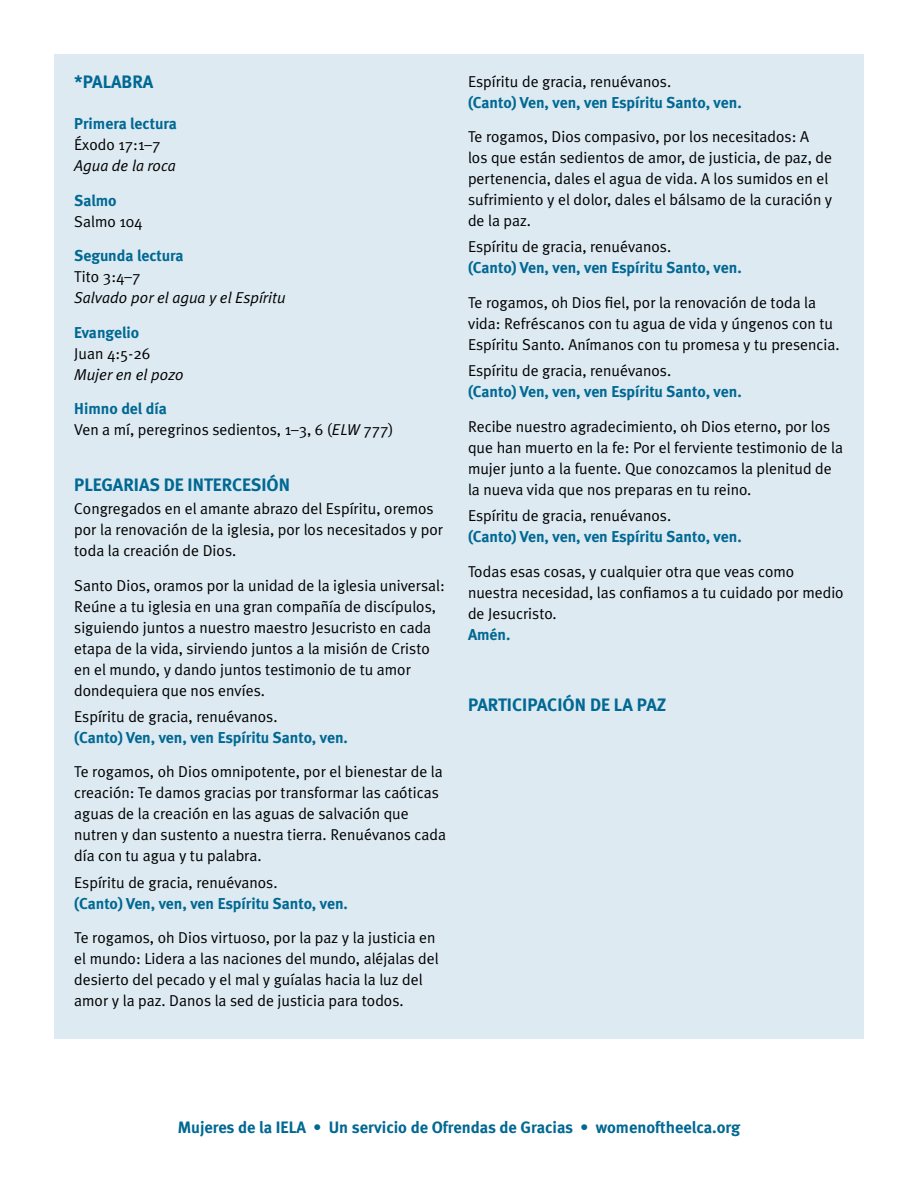
<style>
.page{position:relative;width:918px;height:1188px;background:#fff}
.page>*{position:absolute;margin:0;border:0;box-sizing:border-box;transform-origin:0 0}
.t1{font:18px "Meta Bold LF";color:#006892}
.t2{font:16.5px "Meta Bold LF";color:#006892}
.t3{font:15.75px/21px "Meta Plus Normal";color:#000}
.t4{font:700 15.75px "Meta";color:#006892}
.t5{font:15.75px "Meta Bold LF";color:#006892}
.t6{font:italic 15.75px "Meta Plus Normal";color:#000}
.s1{font-style:italic}
</style>
<div class="page">
<div style="left:54px;top:54px;width:810px;height:985px;background:#ddeaf2"></div>
<p class="t1" style="left:74px;top:71px;width:81px">*PALABRA</p>
<p class="t5" style="left:74px;top:115px;width:104px">Primera lectura</p>
<p class="t3" style="left:74px;top:134px;width:88px">Éxodo 17:1–7</p>
<p class="t6" style="left:74px;top:157px;width:103px">Agua de la roca</p>
<p class="t5" style="left:74px;top:191px;width:44px">Salmo</p>
<p class="t3" style="left:74px;top:211px;width:70px">Salmo 104</p>
<p class="t5" style="left:74px;top:247px;width:111px">Segunda lectura</p>
<p class="t3" style="left:74px;top:266px;width:68px">Tito 3:4–7</p>
<p class="t6" style="left:74px;top:289px;width:213px">Salvado por el agua y el Espíritu</p>
<p class="t5" style="left:74px;top:323px;width:66px">Evangelio</p>
<p class="t3" style="left:74px;top:343px;width:77px">Juan 4:5-26</p>
<p class="t6" style="left:74px;top:365px;width:111px">Mujer en el pozo</p>
<p class="t5" style="left:74px;top:400px;width:94px">Himno del día</p>
<p class="t3" style="left:74px;top:419px;width:321px">Ven a mí, peregrinos sedientos, 1–3, 6 (<span class="s1">ELW</span> 777)</p>
<p class="t1" style="left:74px;top:474px;width:217px">PLEGARIAS DE INTERCESIÓN</p>
<p class="t3" style="left:74px;top:498px;width:370px">Congregados en el amante abrazo del Espíritu, oremos por la renovación de la iglesia, por los necesitados y por toda la creación de Dios.</p>
<p class="t3" style="left:74px;top:574px;width:372px">Santo Dios, oramos por la unidad de la iglesia universal:<br>Reúne a tu iglesia en una gran compañía de discípulos, siguiendo juntos a nuestro maestro Jesucristo en cada etapa de la vida, sirviendo juntos a la misión de Cristo en el mundo, y dando juntos testimonio de tu amor dondequiera que nos envíes.</p>
<p class="t3" style="left:74px;top:706px;width:205px">Espíritu de gracia, renuévanos.</p>
<p class="t4" style="left:74px;top:728px;width:275px">(Canto) Ven, ven, ven Espíritu Santo, ven.</p>
<p class="t3" style="left:74px;top:761px;width:373px">Te rogamos, oh Dios omnipotente, por el bienestar de la creación: Te damos gracias por transformar las caóticas aguas de la creación en las aguas de salvación que nutren y dan sustento a nuestra tierra. Renuévanos cada día con tu agua y tu palabra.</p>
<p class="t3" style="left:74px;top:872px;width:205px">Espíritu de gracia, renuévanos.</p>
<p class="t4" style="left:74px;top:894px;width:275px">(Canto) Ven, ven, ven Espíritu Santo, ven.</p>
<p class="t3" style="left:74px;top:927px;width:366px">Te rogamos, oh Dios virtuoso, por la paz y la justicia en el mundo: Lidera a las naciones del mundo, aléjalas del desierto del pecado y el mal y guíalas hacia la luz del amor y la paz. Danos la sed de justicia para todos.</p>
<p class="t3" style="left:468px;top:70px;width:205px">Espíritu de gracia, renuévanos.</p>
<p class="t4" style="left:468px;top:93px;width:275px">(Canto) Ven, ven, ven Espíritu Santo, ven.</p>
<p class="t3" style="left:468px;top:126px;width:366px">Te rogamos, Dios compasivo, por los necesitados: A los que están sedientos de amor, de justicia, de paz, de pertenencia, dales el agua de vida. A los sumidos en el sufrimiento y el dolor, dales el bálsamo de la curación y de la paz.</p>
<p class="t3" style="left:468px;top:236px;width:205px">Espíritu de gracia, renuévanos.</p>
<p class="t4" style="left:468px;top:259px;width:275px">(Canto) Ven, ven, ven Espíritu Santo, ven.</p>
<p class="t3" style="left:468px;top:292px;width:373px">Te rogamos, oh Dios fiel, por la renovación de toda la vida: Refréscanos con tu agua de vida y úngenos con tu<br>Espíritu Santo. Anímanos con tu promesa y tu presencia.</p>
<p class="t3" style="left:468px;top:360px;width:205px">Espíritu de gracia, renuévanos.</p>
<p class="t4" style="left:468px;top:383px;width:275px">(Canto) Ven, ven, ven Espíritu Santo, ven.</p>
<p class="t3" style="left:468px;top:416px;width:376px">Recibe nuestro agradecimiento, oh Dios eterno, por los que han muerto en la fe: Por el ferviente testimonio de la mujer junto a la fuente. Que conozcamos la plenitud de la nueva vida que nos preparas en tu reino.</p>
<p class="t3" style="left:468px;top:505px;width:205px">Espíritu de gracia, renuévanos.</p>
<p class="t4" style="left:468px;top:527px;width:275px">(Canto) Ven, ven, ven Espíritu Santo, ven.</p>
<p class="t3" style="left:468px;top:561px;width:377px">Todas esas cosas, y cualquier otra que veas como nuestra necesidad, las confiamos a tu cuidado por medio de Jesucristo.</p>
<p class="t4" style="left:468px;top:625px;width:44px">Amén.</p>
<p class="t1" style="left:468px;top:694px;width:200px">PARTICIPACIÓN DE LA PAZ</p>
<p class="t2" style="left:178px;top:1118px;width:564px">Mujeres de la IELA • Un servicio de Ofrendas de Gracias • womenoftheelca.org</p>
</div>
